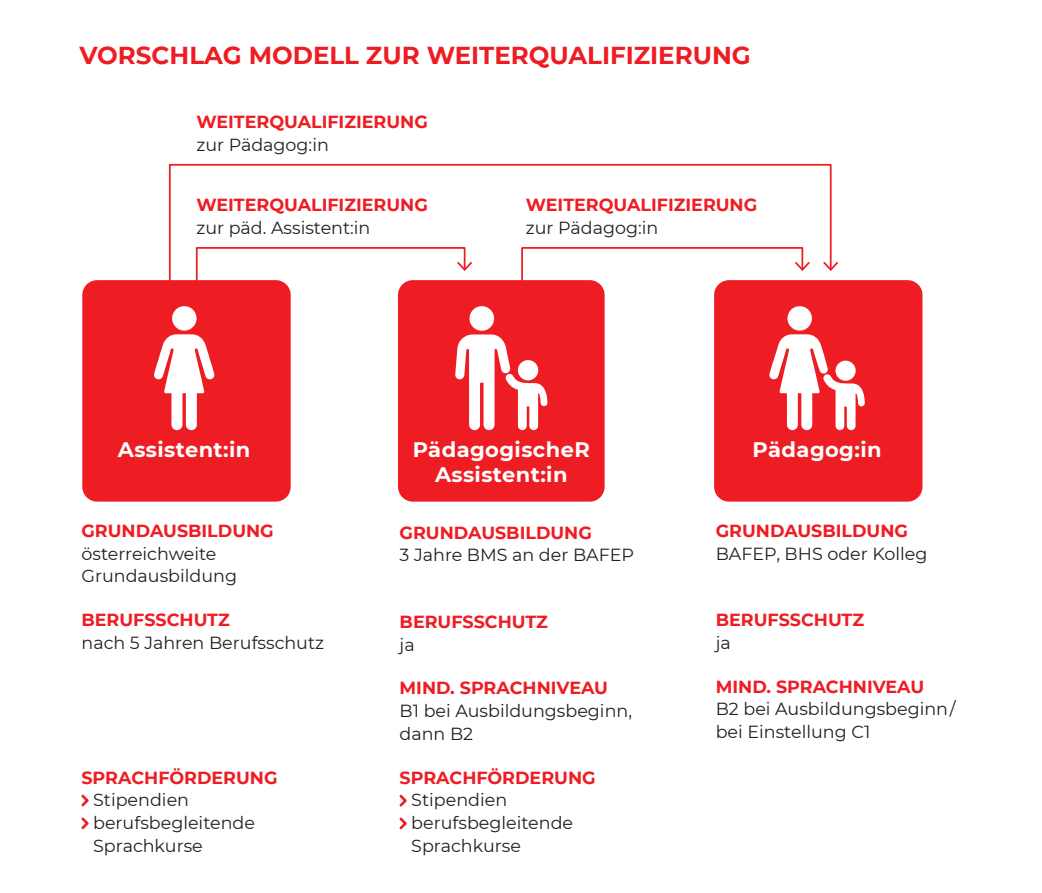
<style>
.page{position:relative;width:1042px;height:893px;background:#fff}
.page>*{position:absolute;margin:0;border:0;box-sizing:border-box;transform-origin:0 0}
.t1{font:700 24.5px "Montserrat";color:#ee1d23}
.t2{font:700 21px/25.2px "Montserrat";letter-spacing:.02em;color:#fff;text-align:center}
.Tabelle_Fließtext{font:700 17.5px/22.8px "Montserrat";color:#ee1d23}
.Tabelle_Fließtext-2{font:17.5px/22.8px "Montserrat";color:#231f20}
.s1{font-weight:400;color:#231f20}
</style>
<div class="page">
<svg style="left:168px;top:163px;width:664px;height:117px"></svg>
<svg style="left:822px;top:260px;width:16px;height:12px"></svg>
<div style="left:714px;top:280px;width:208px;height:222px;background:#ee1d23;border-radius:15px"></div>
<div style="left:398px;top:280px;width:206px;height:222px;background:#ee1d23;border-radius:15px"></div>
<div style="left:82px;top:280px;width:209px;height:222px;background:#ee1d23;border-radius:15px"></div>
<div style="left:172px;top:306px;width:25px;height:25px;background:#fff;border-radius:50%"></div>
<svg style="left:154px;top:334px;width:61px;height:96px"></svg>
<svg style="left:81px;top:794px;width:8px;height:13px"></svg>
<svg style="left:81px;top:817px;width:8px;height:13px"></svg>
<svg style="left:399px;top:794px;width:8px;height:13px"></svg>
<svg style="left:399px;top:817px;width:8px;height:13px"></svg>
<div style="left:469px;top:306px;width:25px;height:25px;background:#fff;border-radius:50%"></div>
<svg style="left:455px;top:334px;width:92px;height:97px"></svg>
<div style="left:787px;top:306px;width:25px;height:25px;background:#fff;border-radius:50%"></div>
<svg style="left:769px;top:334px;width:96px;height:97px"></svg>
<svg style="left:195px;top:246px;width:279px;height:40px"></svg>
<svg style="left:520px;top:246px;width:291px;height:40px"></svg>
<p class="t1" style="left:80px;top:38px;width:673px">VORSCHLAG MODELL ZUR WEITERQUALIFIZIERUNG</p>
<p class="Tabelle_Fließtext" style="left:196px;top:110px;width:233px">WEITERQUALIFIZIERUNG <span class="s1">zur Pädagog:in</span></p>
<p class="Tabelle_Fließtext" style="left:196px;top:192px;width:233px">WEITERQUALIFIZIERUNG <span class="s1">zur päd. Assistent:in</span></p>
<p class="Tabelle_Fließtext" style="left:526px;top:192px;width:233px">WEITERQUALIFIZIERUNG <span class="s1">zur Pädagog:in</span></p>
<p class="t2" style="left:118px;top:436px;width:134px">Assistent:in</p>
<p class="t2" style="left:752px;top:436px;width:131px">Pädagog:in</p>
<p class="t2" style="left:413px;top:436px;width:179px">PädagogischeR<br>Assistent:in</p>
<p class="Tabelle_Fließtext" style="left:81px;top:518px;width:194px">GRUNDAUSBILDUNG</p>
<p class="Tabelle_Fließtext-2" style="left:81px;top:541px;width:136px">österreichweite</p>
<p class="Tabelle_Fließtext-2" style="left:81px;top:564px;width:157px">Grundausbildung</p>
<p class="Tabelle_Fließtext" style="left:81px;top:608px;width:150px">BERUFSSCHUTZ</p>
<p class="Tabelle_Fließtext-2" style="left:81px;top:631px;width:244px">nach 5 Jahren Berufsschutz</p>
<p class="Tabelle_Fließtext" style="left:81px;top:765px;width:198px">SPRACHFÖRDERUNG</p>
<p class="Tabelle_Fließtext-2" style="left:93px;top:788px;width:97px">Stipendien</p>
<p class="Tabelle_Fließtext-2" style="left:93px;top:811px;width:163px">berufsbegleitende<br>Sprachkurse</p>
<p class="Tabelle_Fließtext" style="left:400px;top:520px;width:194px">GRUNDAUSBILDUNG</p>
<p class="Tabelle_Fließtext-2" style="left:400px;top:543px;width:236px">3 Jahre BMS an der BAFEP</p>
<p class="Tabelle_Fließtext" style="left:400px;top:609px;width:150px">BERUFSSCHUTZ</p>
<p class="Tabelle_Fließtext-2" style="left:400px;top:632px;width:17px">ja</p>
<p class="Tabelle_Fließtext" style="left:400px;top:676px;width:210px">MIND. SPRACHNIVEAU</p>
<p class="Tabelle_Fließtext-2" style="left:400px;top:699px;width:234px">B1 bei Ausbildungsbeginn, dann B2</p>
<p class="Tabelle_Fließtext" style="left:400px;top:765px;width:198px">SPRACHFÖRDERUNG</p>
<p class="Tabelle_Fließtext-2" style="left:411px;top:788px;width:97px">Stipendien</p>
<p class="Tabelle_Fließtext-2" style="left:411px;top:811px;width:163px">berufsbegleitende<br>Sprachkurse</p>
<p class="Tabelle_Fließtext" style="left:716px;top:518px;width:194px">GRUNDAUSBILDUNG</p>
<p class="Tabelle_Fließtext-2" style="left:716px;top:541px;width:213px">BAFEP, BHS oder Kolleg</p>
<p class="Tabelle_Fließtext" style="left:716px;top:608px;width:150px">BERUFSSCHUTZ</p>
<p class="Tabelle_Fließtext-2" style="left:716px;top:631px;width:17px">ja</p>
<p class="Tabelle_Fließtext" style="left:716px;top:674px;width:210px">MIND. SPRACHNIVEAU</p>
<p class="Tabelle_Fließtext-2" style="left:716px;top:697px;width:241px">B2 bei Ausbildungsbeginn /</p>
<p class="Tabelle_Fließtext-2" style="left:716px;top:720px;width:156px">bei Einstellung C1</p>
</div>
